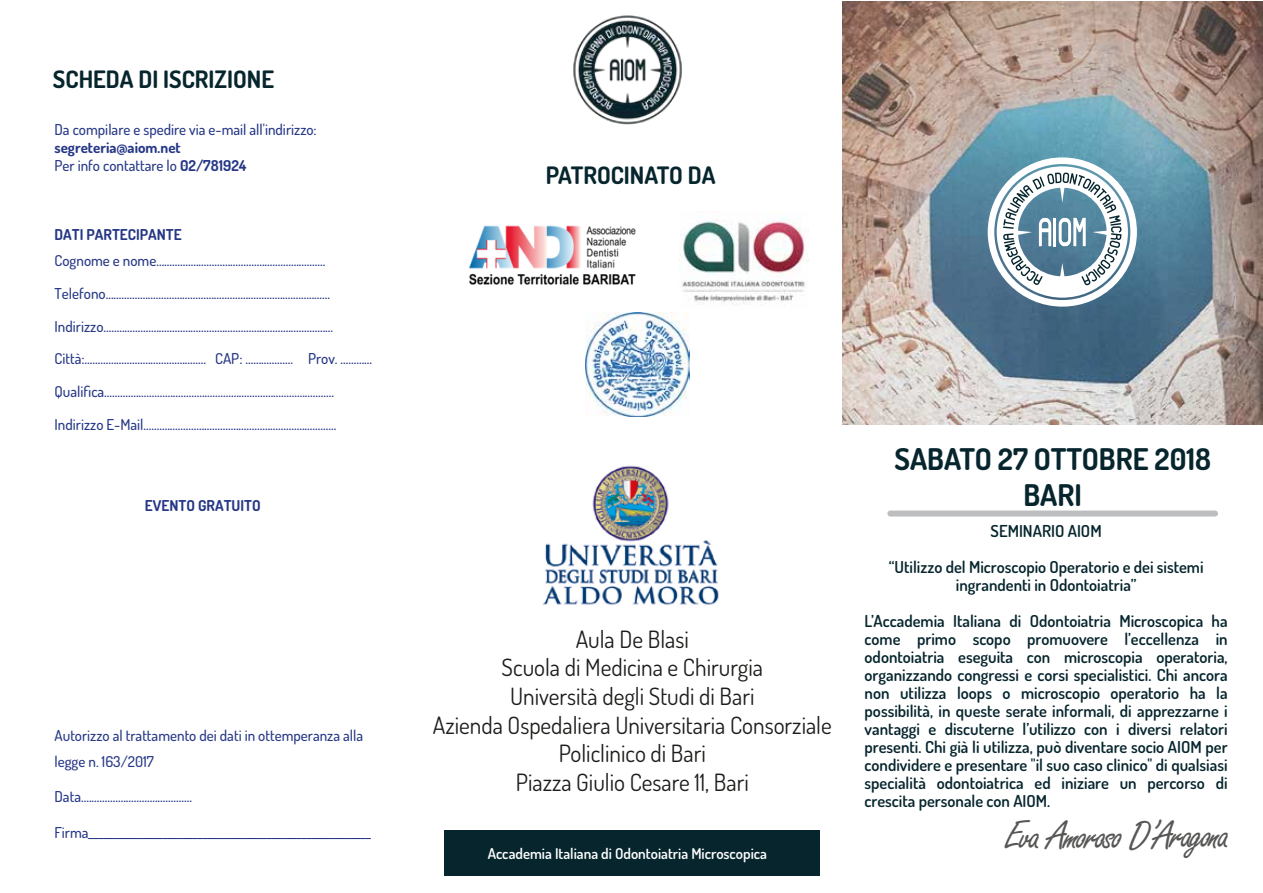
<style>
.page{position:relative;width:1263px;height:893px;background:#fff}
.page>*{position:absolute;margin:0;border:0;box-sizing:border-box;transform-origin:0 0}
.t1{font:42.9px "Freestyle Script";letter-spacing:-.05em;color:#575756}
.t2{font:700 29.85px/35.8px "Dosis";color:#06252d;text-align:center}
.t3{font:700 24px "Dosis";color:#06252d}
.t4{font:23.85px/28.5px "Dosis";color:#1d1d1b;text-align:center}
.t5{font:600 16.5px/18px "Dosis";color:#06252d;text-align:center}
.t6{font:500 15px/32.7px "Dosis";color:#253786}
.t7{font:700 15px/18px "Dosis";color:#253786}
.t8{font:600 14.85px "Dosis";color:#fff}
.s1{font-weight:500}
</style>
<div class="page">
<img style="left:842px;top:1px;width:421px;height:423px">
<div style="left:890px;top:510px;width:325px;height:6px;background:#bcbec0"></div>
<div style="left:444px;top:830px;width:375px;height:45px;background:#06252d"></div>
<img style="left:573px;top:15px;width:109px;height:110px">
<svg style="left:997px;top:166px;width:131px;height:132px"></svg>
<div style="left:988px;top:157px;width:149px;height:150px;border:7px solid #fff;border-radius:50%"></div>
<img style="left:469px;top:225px;width:167px;height:60px">
<img style="left:680px;top:217px;width:129px;height:88px">
<img style="left:542px;top:465px;width:177px;height:140px">
<img style="left:585px;top:312px;width:104px;height:105px">
<h3 class="t3" style="left:53px;top:64px;width:223px">SCHEDA DI ISCRIZIONE</h3>
<p class="t6" style="left:54px;top:113px;width:264px">Da compilare e spedire via e-mail all'indirizzo:</p>
<p class="t7" style="left:54px;top:138px;width:193px">segreteria@aiom.net<br><span class="s1">Per info contattare lo</span> 02/781924</p>
<p class="t7" style="left:54px;top:225px;width:129px">DATI PARTECIPANTE</p>
<p class="t6" style="left:54px;top:244px;width:280px">Cognome e nome................................................................<br>Telefono.....................................................................................<br>Indirizzo.......................................................................................</p>
<p class="t6" style="left:54px;top:342px;width:319px">Città:.............................................. CAP: .................. Prov. ............</p>
<p class="t6" style="left:54px;top:375px;width:283px">Qualifica.......................................................................................<br>Indirizzo E-Mail.........................................................................</p>
<p class="t7" style="left:145px;top:496px;width:117px">EVENTO GRATUITO</p>
<p class="t6" style="left:54px;top:721px;width:310px;line-height:26.2px">Autorizzo al trattamento dei dati in ottemperanza alla legge n. 163/2017</p>
<p class="t6" style="left:54px;top:780px;width:139px">Data..........................................</p>
<p class="t6" style="left:54px;top:815px;width:318px">Firma_________________________________________________________</p>
<h3 class="t3" style="left:546px;top:159px;width:171px">PATROCINATO DA</h3>
<h3 class="t4" style="left:433px;top:624px;width:400px">Aula De Blasi<br>Scuola di Medicina e Chirurgia<br>Università degli Studi di Bari<br>Azienda Ospedaliera Universitaria Consorziale<br>Policlinico di Bari<br>Piazza Giulio Cesare 11, Bari</h3>
<p class="t8" style="left:488px;top:844px;width:281px">Accademia Italiana di Odontoiatria Microscopica</p>
<h2 class="t2" style="left:894px;top:441px;width:318px">SABATO 27 OTTOBRE 2018<br>BARI</h2>
<p class="t5" style="left:889px;top:512px;width:316px;line-height:36px">SEMINARIO AIOM<br>“Utilizzo del Microscopio Operatorio e dei sistemi</p>
<p class="t5" style="left:865px;top:566px;width:365px;line-height:36px">ingrandenti in Odontoiatria”<br>L’Accademia Italiana di Odontoiatria Microscopica ha</p>
<p class="t5" style="left:865px;top:629px;width:365px;text-align:justify">come primo scopo promuovere l’eccellenza in odontoiatria eseguita con microscopia operatoria, organizzando congressi e corsi specialistici. Chi ancora non utilizza loops o microscopio operatorio ha la possibilità, in queste serate informali, di apprezzarne i vantaggi e discuterne l’utilizzo con i diversi relatori presenti. Chi già li utilizza, può diventare socio AIOM per condividere e presentare "il suo caso clinico" di qualsiasi specialità odontoiatrica ed iniziare un percorso di crescita personale con AIOM.</p>
<h1 class="t1" style="left:1005px;top:812px;width:226px">Eva Amoroso D’Aragona</h1>
</div>
